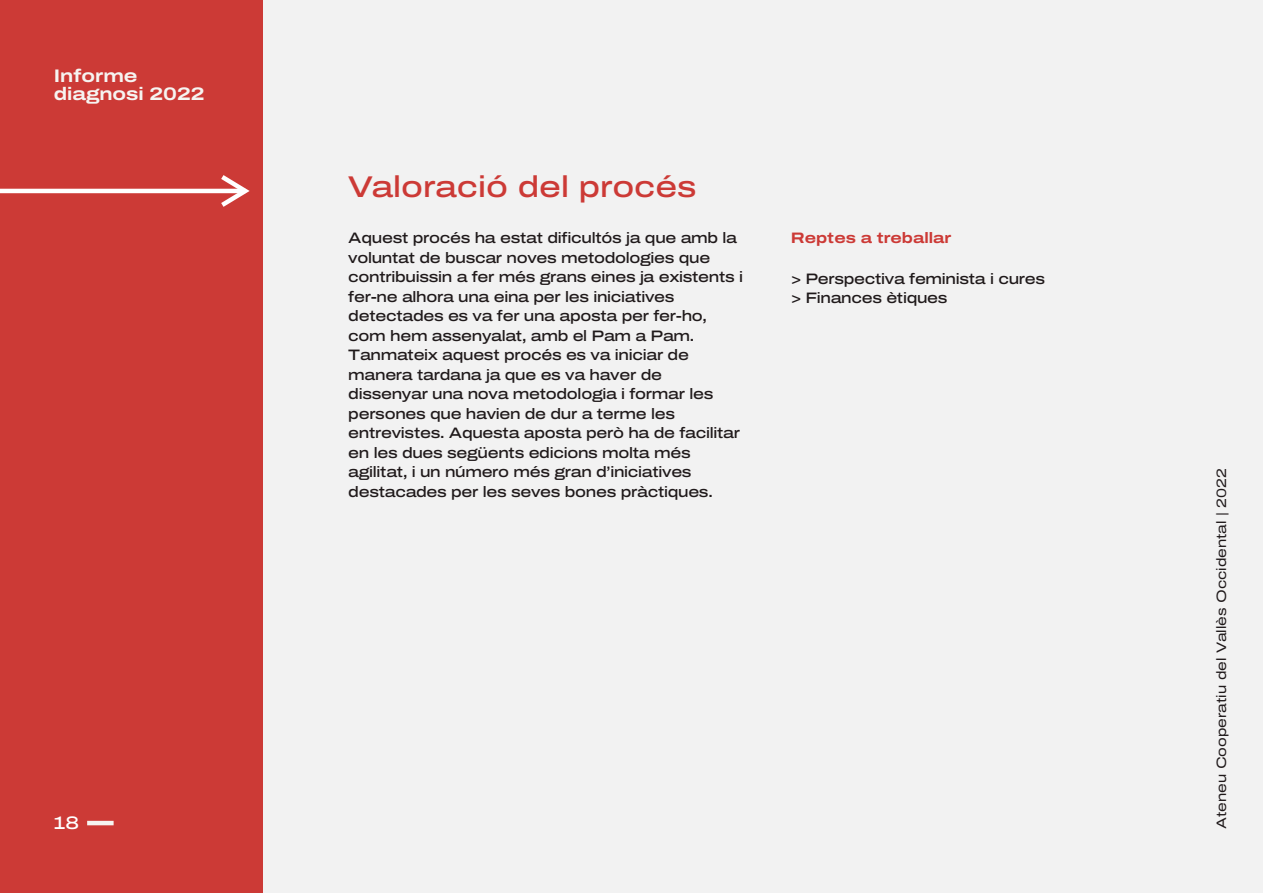
<style>
.page{position:relative;width:1263px;height:893px;background:#fff}
.page>*{position:absolute;margin:0;border:0;box-sizing:border-box;transform-origin:0 0}
.t1{font:500 30px "Archivo Expanded";color:#cc3a36}
.t2{font:700 18.15px/18px "Archivo Expanded";color:#f6f4f1}
.t3{font:500 18.15px "Archivo Expanded";color:#fff}
.t4{font:500 15.15px/19.5px "Archivo Expanded";letter-spacing:-.02em;color:#1f191a}
.t5{font:700 15.15px "Archivo Expanded";color:#cc3a36}
.t6{font:13.65px "Archivo Expanded";color:#1f191a}
</style>
<div class="page">
<div style="left:197px;top:0;width:1066px;height:893px;background:#f2f2f2"></div>
<div style="left:0;top:0;width:262px;height:893px;background:#cc3a36"></div>
<hr style="left:0;top:189px;width:245px;height:4px;background:#fff">
<svg style="left:216px;top:175px;width:34px;height:32px"></svg>
<hr style="left:87px;top:821px;width:27px;height:4px;background:#f6f4f1">
<p class="t2" style="left:54px;top:67px;width:152px">Informe diagnosi 2022</p>
<p class="t3" style="left:54px;top:809px;width:27px">18</p>
<h1 class="t1" style="left:348px;top:164px;width:350px">Valoració del procés</h1>
<p class="t4" style="left:348px;top:228px;width:396px">Aquest procés ha estat dificultós ja que amb la voluntat de buscar noves metodologies que contribuissin a fer més grans eines ja existents i fer-ne alhora una eina per les iniciatives detectades es va fer una aposta per fer-ho, com hem assenyalat, amb el Pam a Pam.<br>Tanmateix aquest procés es va iniciar de manera tardana ja que es va haver de dissenyar una nova metodologia i formar les persones que havien de dur a terme les entrevistes. Aquesta aposta però ha de facilitar en les dues següents edicions molta més agilitat, i un número més gran d’iniciatives destacades per les seves bones pràctiques.</p>
<p class="t5" style="left:791px;top:227px;width:162px">Reptes a treballar</p>
<p class="t4" style="left:791px;top:269px;width:256px">&gt; Perspectiva feminista i cures &gt; Finances ètiques</p>
<p class="t6" style="left:1211px;top:829px;width:362px;rotate:-90deg">Ateneu Cooperatiu del Vallès Occidental | 2022</p>
</div>
